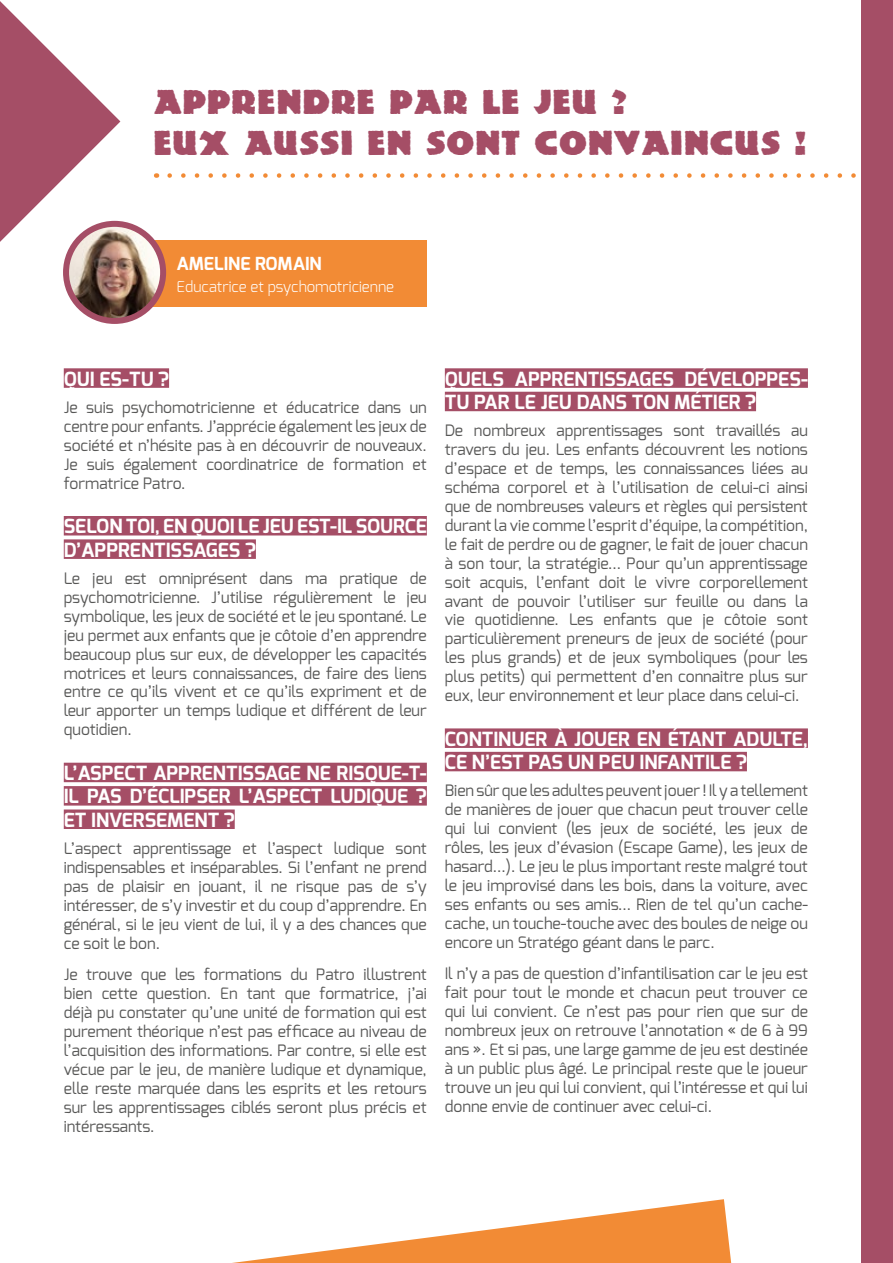
<style>
.page{position:relative;width:893px;height:1263px;background:#fff}
.page>*{position:absolute;margin:0;border:0;box-sizing:border-box;transform-origin:0 0}
.t1{font:37.2px/41.7px "DS Lemiesz";color:#a54e66}
.t2{font:700 19.5px/23.4px "Exo";color:#fff}
.t3{font:700 18px "Exo";color:#fff}
.t4{font:15.75px/18.9px "Exo";color:#575756;text-align:justify}
.t5{font:300 15px "Exo";color:#fff}
</style>
<div class="page">
<svg style="left:170px;top:173px;width:686px;height:5px"></svg>
<div style="left:117px;top:240px;width:310px;height:66px;background:#f28b35"></div>
<img style="left:66px;top:224px;width:97px;height:97px;border-radius:49px">
<div style="left:63px;top:221px;width:103px;height:103px;border:6px solid #a54e66;border-radius:50%"></div>
<div style="left:861px;top:0;width:32px;height:1263px;background:#a54e66"></div>
<div style="left:64px;top:368px;width:105px;height:20px;background:#a54e66"></div>
<div style="left:64px;top:516px;width:363px;height:19px;background:#a54e66"></div>
<div style="left:64px;top:539px;width:192px;height:20px;background:#a54e66"></div>
<div style="left:64px;top:763px;width:363px;height:19px;background:#a54e66"></div>
<div style="left:64px;top:786px;width:363px;height:19px;background:#a54e66"></div>
<div style="left:64px;top:809px;width:171px;height:20px;background:#a54e66"></div>
<div style="left:445px;top:368px;width:363px;height:20px;background:#a54e66"></div>
<div style="left:445px;top:392px;width:311px;height:19px;background:#a54e66"></div>
<div style="left:445px;top:728px;width:363px;height:20px;background:#a54e66"></div>
<div style="left:445px;top:752px;width:302px;height:19px;background:#a54e66"></div>
<svg style="left:232px;top:1199px;width:499px;height:64px"></svg>
<svg style="left:0;top:1px;width:120px;height:241px"></svg>
<h1 class="t1" style="left:153px;top:79px;width:655px">APPRENDRE PAR LE JEU ?<br>EUX AUSSI EN SONT CONVAINCUS !</h1>
<p class="t3" style="left:176px;top:251px;width:147px">AMELINE ROMAIN</p>
<p class="t5" style="left:176px;top:277px;width:219px">Educatrice et psychomotricienne</p>
<p class="t2" style="left:64px;top:367px;width:107px">QUI ES-TU ?</p>
<p class="t4" style="left:64px;top:398px;width:365px">Je suis psychomotricienne et éducatrice dans un centre pour enfants. J’apprécie également les jeux de société et n’hésite pas à en découvrir de nouveaux.<br>Je suis également coordinatrice de formation et formatrice Patro.</p>
<p class="t2" style="left:64px;top:515px;width:365px">SELON TOI, EN QUOI LE JEU EST-IL SOURCE<br>D’APPRENTISSAGES ?</p>
<p class="t4" style="left:64px;top:569px;width:365px">Le jeu est omniprésent dans ma pratique de psychomotricienne. J’utilise régulièrement le jeu symbolique, les jeux de société et le jeu spontané. Le jeu permet aux enfants que je côtoie d’en apprendre beaucoup plus sur eux, de développer les capacités motrices et leurs connaissances, de faire des liens entre ce qu’ils vivent et ce qu’ils expriment et de leur apporter un temps ludique et différent de leur quotidien.</p>
<p class="t2" style="left:64px;top:761px;width:365px;text-align:justify">L’ASPECT APPRENTISSAGE NE RISQUE-T-IL PAS D’ÉCLIPSER L’ASPECT LUDIQUE ?<br>ET INVERSEMENT ?</p>
<p class="t4" style="left:64px;top:839px;width:365px">L’aspect apprentissage et l’aspect ludique sont indispensables et inséparables. Si l’enfant ne prend pas de plaisir en jouant, il ne risque pas de s’y intéresser, de s’y investir et du coup d’apprendre. En général, si le jeu vient de lui, il y a des chances que ce soit le bon.</p>
<p class="t4" style="left:64px;top:965px;width:365px">Je trouve que les formations du Patro illustrent bien cette question. En tant que formatrice, j’ai déjà pu constater qu’une unité de formation qui est purement théorique n’est pas efficace au niveau de l’acquisition des informations. Par contre, si elle est vécue par le jeu, de manière ludique et dynamique, elle reste marquée dans les esprits et les retours sur les apprentissages ciblés seront plus précis et intéressants.</p>
<p class="t2" style="left:445px;top:367px;width:365px">QUELS APPRENTISSAGES DÉVELOPPES-<br>TU PAR LE JEU DANS TON MÉTIER ?</p>
<p class="t4" style="left:445px;top:421px;width:365px">De nombreux apprentissages sont travaillés au travers du jeu. Les enfants découvrent les notions d’espace et de temps, les connaissances liées au schéma corporel et à l’utilisation de celui-ci ainsi que de nombreuses valeurs et règles qui persistent durant la vie comme l’esprit d’équipe, la compétition, le fait de perdre ou de gagner, le fait de jouer chacun à son tour, la stratégie... Pour qu’un apprentissage soit acquis, l’enfant doit le vivre corporellement avant de pouvoir l’utiliser sur feuille ou dans la vie quotidienne. Les enfants que je côtoie sont particulièrement preneurs de jeux de société (pour les plus grands) et de jeux symboliques (pour les plus petits) qui permettent d’en connaitre plus sur eux, leur environnement et leur place dans celui-ci.</p>
<p class="t2" style="left:445px;top:727px;width:365px">CONTINUER À JOUER EN ÉTANT ADULTE,<br>CE N’EST PAS UN PEU INFANTILE ?</p>
<p class="t4" style="left:445px;top:781px;width:365px">Bien sûr que les adultes peuvent jouer ! Il y a tellement de manières de jouer que chacun peut trouver celle qui lui convient (les jeux de société, les jeux de rôles, les jeux d’évasion (Escape Game), les jeux de hasard...). Le jeu le plus important reste malgré tout le jeu improvisé dans les bois, dans la voiture, avec ses enfants ou ses amis... Rien de tel qu’un cache&shy;cache, un touche-touche avec des boules de neige ou encore un Stratégo géant dans le parc.</p>
<p class="t4" style="left:445px;top:964px;width:365px">Il n’y a pas de question d’infantilisation car le jeu est fait pour tout le monde et chacun peut trouver ce qui lui convient. Ce n’est pas pour rien que sur de nombreux jeux on retrouve l’annotation « de 6 à 99 ans ». Et si pas, une large gamme de jeu est destinée à un public plus âgé. Le principal reste que le joueur trouve un jeu qui lui convient, qui l’intéresse et qui lui donne envie de continuer avec celui-ci.</p>
</div>
